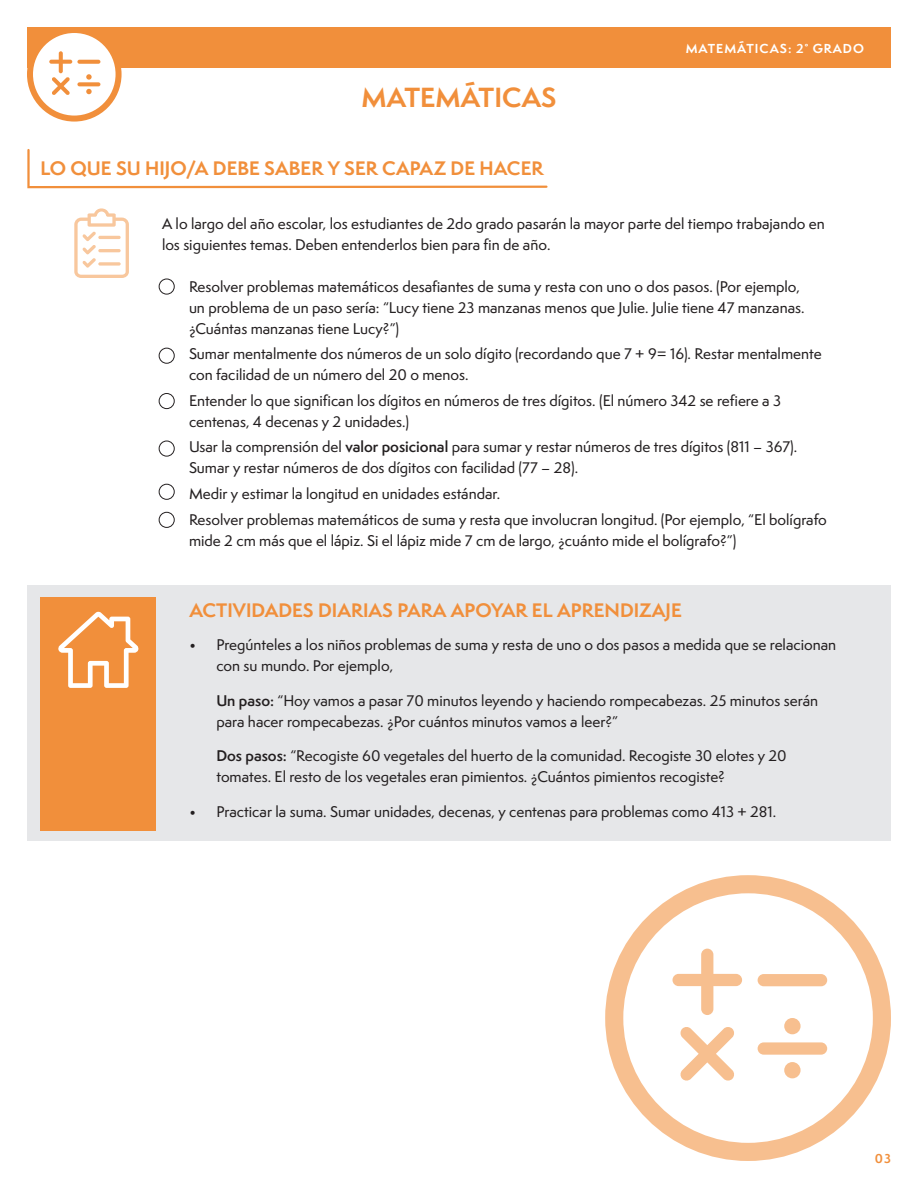
<style>
.page{position:relative;width:918px;height:1188px;background:#fff}
.page>*{position:absolute;margin:0;border:0;box-sizing:border-box;transform-origin:0 0}
.t1{font:700 25.5px "Semplicita Pro";color:#f18f3b}
.t2{font:700 18px "Semplicita Pro";color:#f18f3b}
.t3{font:500 14.25px/21px "Semplicita Pro";color:#231f20}
.t4{font:700 12px "Semplicita Pro";letter-spacing:.08em;color:#fff}
.t5{font:700 12px "Semplicita Pro";color:#f18f3b}
.s1{font-family:"Avant Garde"}
.s2{font-weight:600}
</style>
<div class="page">
<div style="left:27px;top:585px;width:864px;height:256px;background:#e6e7e9"></div>
<div style="left:40px;top:597px;width:116px;height:234px;background:#f18f3b"></div>
<div style="left:27px;top:27px;width:864px;height:41px;background:#f18f3b"></div>
<svg style="left:27px;top:149px;width:521px;height:40px"></svg>
<svg style="left:74px;top:208px;width:55px;height:70px"></svg>
<svg style="left:98px;top:262px;width:23px;height:4px"></svg>
<div style="left:159px;top:279px;width:16px;height:15px;border:1px solid #231f20;border-radius:50%"></div>
<div style="left:159px;top:348px;width:16px;height:16px;border:1px solid #231f20;border-radius:50%"></div>
<div style="left:159px;top:512px;width:16px;height:16px;border:1px solid #231f20;border-radius:50%"></div>
<div style="left:159px;top:393px;width:16px;height:16px;border:1px solid #231f20;border-radius:50%"></div>
<div style="left:159px;top:441px;width:16px;height:16px;border:1px solid #231f20;border-radius:50%"></div>
<div style="left:159px;top:484px;width:16px;height:16px;border:1px solid #231f20;border-radius:50%"></div>
<svg style="left:58px;top:611px;width:81px;height:77px"></svg>
<div style="left:30px;top:30px;width:89px;height:89px;background:#fff;border-radius:50%"></div>
<div style="left:27px;top:27px;width:95px;height:95px;border:6px solid #f18f3b;border-radius:50%"></div>
<svg style="left:49px;top:51px;width:23px;height:44px"></svg>
<svg style="left:77px;top:60px;width:23px;height:4px"></svg>
<svg style="left:77px;top:82px;width:23px;height:4px"></svg>
<svg style="left:86px;top:74px;width:6px;height:6px"></svg>
<svg style="left:86px;top:89px;width:6px;height:5px"></svg>
<div style="left:605px;top:875px;width:286px;height:286px;border:18px solid #f18f3b;border-radius:50%"></div>
<svg style="left:673px;top:949px;width:69px;height:66px"></svg>
<svg style="left:680px;top:1027px;width:54px;height:54px"></svg>
<div style="left:758px;top:974px;width:69px;height:12px;background:#f7bf8f;border-radius:6px"></div>
<div style="left:758px;top:1042px;width:69px;height:13px;background:#f7bf8f;border-radius:6px"></div>
<svg style="left:784px;top:1018px;width:17px;height:16px"></svg>
<svg style="left:784px;top:1062px;width:17px;height:16px"></svg>
<p class="t1" style="left:362px;top:79px;width:196px">MATEMÁTICAS</p>
<p class="t2" style="left:40px;top:155px;width:505px">LO QUE SU HIJO/A DEBE SABER Y SER CAPAZ DE HACER</p>
<p class="t4" style="left:686px;top:39px;width:180px">MATEMÁTICAS: 2<sup>º</sup> GRADO</p>
<p class="t3" style="left:162px;top:213px;width:664px">A lo largo del año escolar, los estudiantes de 2do grado pasarán la mayor parte del tiempo trabajando en los siguientes temas. Deben entenderlos bien para fin de año.</p>
<p class="t3" style="left:189px;top:276px;width:617px;text-indent:-27px"><span class="s1">•</span> Resolver problemas matemáticos desafiantes de suma y resta con uno o dos pasos. (Por ejemplo, un problema de un paso sería: “Lucy tiene 23 manzanas menos que Julie. Julie tiene 47 manzanas. ¿Cuántas manzanas tiene Lucy?”)</p>
<p class="t3" style="left:189px;top:343px;width:634px;text-indent:-27px"><span class="s1">•</span> Sumar mentalmente dos números de un solo dígito (recordando que 7 + 9= 16). Restar mentalmente con facilidad de un número del 20 o menos.</p>
<p class="t3" style="left:189px;top:390px;width:594px;text-indent:-27px"><span class="s1">•</span> Entender lo que significan los dígitos en números de tres dígitos. (El número 342 se refiere a 3 centenas, 4 decenas y 2 unidades.)</p>
<p class="t3" style="left:189px;top:436px;width:610px;text-indent:-27px"><span class="s1">•</span> Usar la comprensión del <span class="s2">valor posicional</span> para sumar y restar números de tres dígitos (811 – 367).<br>Sumar y restar números de dos dígitos con facilidad (77 – 28).</p>
<p class="t3" style="left:162px;top:483px;width:340px"><span class="s1">•</span> Medir y estimar la longitud en unidades estándar.</p>
<p class="t3" style="left:189px;top:509px;width:639px;text-indent:-27px"><span class="s1">•</span> Resolver problemas matemáticos de suma y resta que involucran longitud. (Por ejemplo, “El bolígrafo mide 2 cm más que el lápiz. Si el lápiz mide 7 cm de largo, ¿cuánto mide el bolígrafo?”)</p>
<p class="t2" style="left:189px;top:597px;width:494px">ACTIVIDADES DIARIAS PARA APOYAR EL APRENDIZAJE</p>
<p class="t3" style="left:216px;top:634px;width:621px;text-indent:-27px">• Pregúnteles a los niños problemas de suma y resta de uno o dos pasos a medida que se relacionan con su mundo. Por ejemplo,</p>
<p class="t3" style="left:216px;top:690px;width:603px"><span class="s2">Un paso:</span> “Hoy vamos a pasar 70 minutos leyendo y haciendo rompecabezas. 25 minutos serán para hacer rompecabezas. ¿Por cuántos minutos vamos a leer?”</p>
<p class="t3" style="left:216px;top:745px;width:572px"><span class="s2">Dos pasos:</span> “Recogiste 60 vegetales del huerto de la comunidad. Recogiste 30 elotes y 20 tomates. El resto de los vegetales eran pimientos. ¿Cuántos pimientos recogiste?</p>
<p class="t3" style="left:189px;top:801px;width:588px">• Practicar la suma. Sumar unidades, decenas, y centenas para problemas como 413 + 281.</p>
<p class="t5" style="left:875px;top:1149px;width:18px">03</p>
</div>
